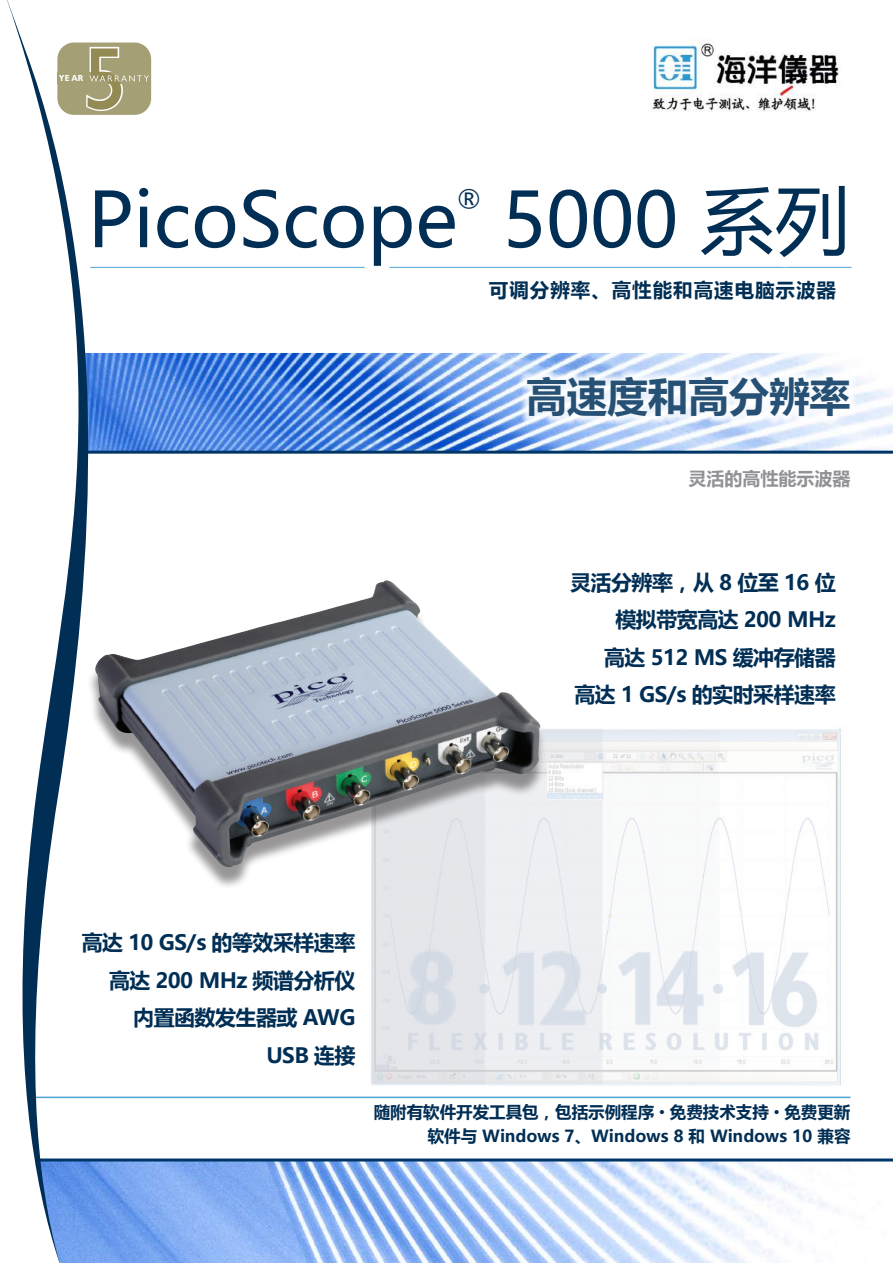
<style>
.page{position:relative;width:893px;height:1263px;background:#fff}
.page>*{position:absolute;margin:0;border:0;box-sizing:border-box;transform-origin:0 0}
.t1{font:75px "Microsoft Ya Hei";color:#002e54}
.t2{font:700 40.5px "Microsoft Ya Hei";color:#265074}
.t3{font:25.5px "Microsoft Ya Hei";color:#002e54}
.t4{font:700 21px/37.5px "Microsoft Ya Hei";letter-spacing:-.025em;color:#002e54;text-align:right}
.t5{font:700 19.5px "Microsoft Ya Hei";letter-spacing:.05em;color:#002e54}
.t6{font:700 18px "Microsoft Ya Hei";color:#919295}
.t7{font:700 16.5px/24px "Microsoft Ya Hei";color:#002e54;text-align:right}
.t8{font:700 9px "Chantilly";color:#fff}
.s1{font-family:"Arial";font-weight:400}
</style>
<div class="page">
<img style="left:131px;top:353px;width:762px;height:910px">
<div style="left:0;top:453px;width:893px;height:708px;background:#fff"></div>
<hr style="left:9px;top:1158px;width:884px;height:3px;background:#003667">
<hr style="left:59px;top:451px;width:834px;height:3px;background:#003667">
<div style="left:57px;top:73px;width:93px;height:11px;background:#a49f74"></div>
<svg style="left:131px;top:45px;width:18px;height:68px"></svg>
<hr style="left:31px;top:1096px;width:819px;height:2px;background:#4aa3d5">
<div style="left:519px;top:368px;width:339px;height:58px;background:#fff;opacity:.84"></div>
<svg style="left:7px;top:0;width:124px;height:1263px"></svg>
<img style="left:371px;top:728px;width:470px;height:358px">
<div style="left:87px;top:587px;width:460px;height:303px;background:#231f20;opacity:.47"></div>
<img style="left:95px;top:580px;width:445px;height:287px">
<img style="left:651px;top:39px;width:189px;height:73px">
<p class="t8" style="left:59px;top:73px;width:26px">YE AR</p>
<h1 class="t1" style="left:88px;top:169px;width:764px">PicoScope 5000 系列</h1>
<p class="t3" style="left:457px;top:181px;width:26px">®</p>
<p class="t5" style="left:489px;top:276px;width:349px">可调分辨率、高性能和高速电脑示波器</p>
<h2 class="t2" style="left:526px;top:368px;width:325px">高速度和高分辨率</h2>
<p class="t6" style="left:688px;top:465px;width:163px">灵活的高性能示波器</p>
<p class="t4" style="left:570px;top:563px;width:267px">灵活分辨率，从 8 位至 16 位模拟带宽高达 200 MHz<br>高达 512 MS 缓冲存储器<br>高达 1 GS/s 的实时采样速率</p>
<p class="t4" style="left:82px;top:923px;width:275px">高达 10 GS/s 的等效采样速率高达 200 MHz 频谱分析仪<br>内置函数发生器或 AWG<br>USB 连接</p>
<p class="t7" style="left:374px;top:1099px;width:478px">随附有软件开发工具包，包括示例程序 <span class="s1">•</span> 免费技术支持 <span class="s1">•</span> 免费更新软件与 Windows 7、Windows 8 和 Windows 10 兼容</p>
</div>
